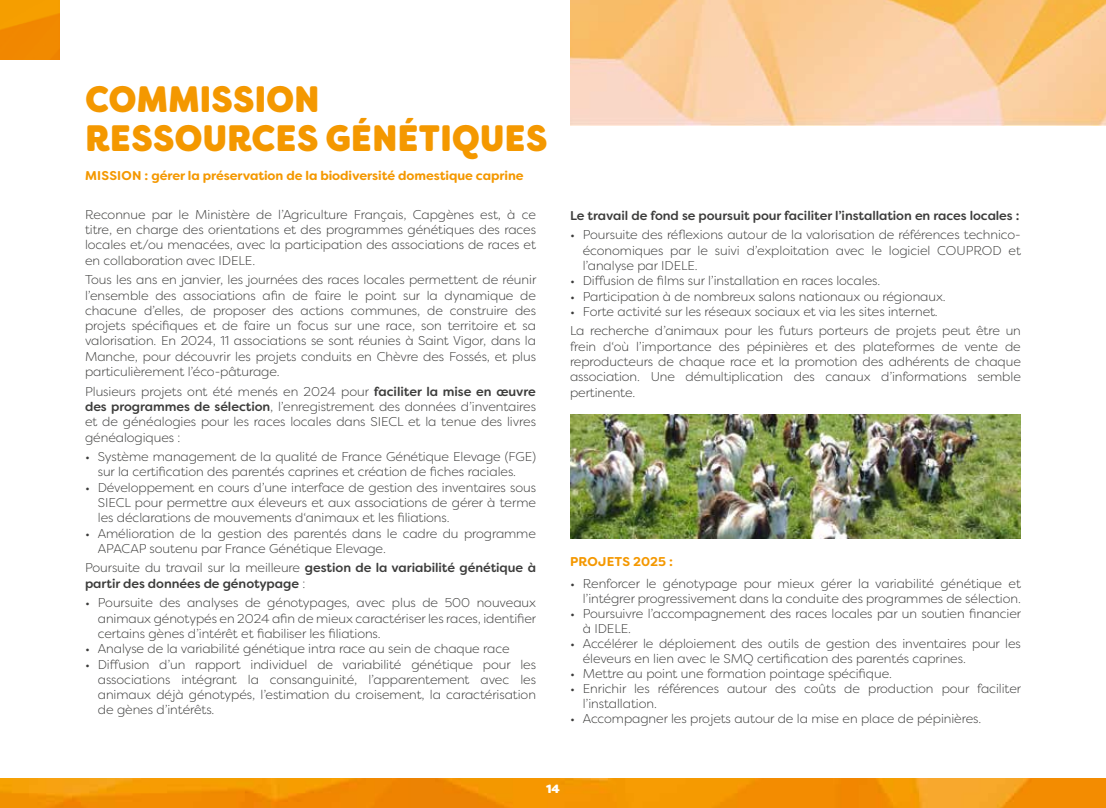
<style>
.page{position:relative;width:1106px;height:808px;background:#fff}
.page>*{position:absolute;margin:0;border:0;box-sizing:border-box;transform-origin:0 0}
.t1{font:800 36.75px/39px "Filson Soft";letter-spacing:.01em;color:#f49800;scale:.93 1}
.t2{font:300 12.75px/15.3px "Filson Soft";letter-spacing:-.005em;color:#3c3c3b;text-align:justify}
.t3{font:500 12.75px/15.3px "Filson Soft";letter-spacing:-.005em;color:#3c3c3b}
.t4{font:700 12.75px "Filson Soft";letter-spacing:-.005em;color:#f49800}
.t5{font:800 12px "Filson Soft";color:#fff}
.s1{font-weight:500}
.s2{font-weight:300}
</style>
<div class="page">
<img style="left:0;top:778px;width:1106px;height:30px">
<img style="left:0;top:0;width:59px;height:59px">
<img style="left:570px;top:0;width:536px;height:125px">
<img style="left:570px;top:415px;width:450px;height:124px">
<h1 class="t1" style="left:85px;top:80px;width:498px">COMMISSION<br>RESSOURCES GÉNÉTIQUES</h1>
<p class="t4" style="left:85px;top:167px;width:440px">MISSION : gérer la préservation de la biodiversité domestique caprine</p>
<p class="t2" style="left:85px;top:207px;width:452px">Reconnue par le Ministère de l’Agriculture Français, Capgènes est, à ce titre, en charge des orientations et des programmes génétiques des races locales et/ou menacées, avec la participation des associations de races et en collaboration avec IDELE.</p>
<p class="t2" style="left:85px;top:272px;width:453px">Tous les ans en janvier, les journées des races locales permettent de réunir l’ensemble des associations afin de faire le point sur la dynamique de chacune d’elles, de proposer des actions communes, de construire des projets spécifiques et de faire un focus sur une race, son territoire et sa valorisation. En 2024, 11 associations se sont réunies à Saint Vigor, dans la Manche, pour découvrir les projets conduits en Chèvre des Fossés, et plus particulièrement l’éco-pâturage.</p>
<p class="t2" style="left:85px;top:383px;width:452px">Plusieurs projets ont été menés en 2024 pour <span class="s1">faciliter la mise en œuvre des programmes de sélection</span>, l’enregistrement des données d’inventaires et de généalogies pour les races locales dans SIECL et la tenue des livres généalogiques :</p>
<p class="t2" style="left:85px;top:449px;width:452px;text-align:center">• Système management de la qualité de France Génétique Elevage (FGE) sur la certification des parentés caprines et création de fiches raciales.</p>
<p class="t2" style="left:98px;top:479px;width:439px;text-indent:-13px">• Développement en cours d’une interface de gestion des inventaires sous SIECL pour permettre aux éleveurs et aux associations de gérer à terme les déclarations de mouvements d‘animaux et les filiations.</p>
<p class="t2" style="left:98px;top:525px;width:439px;text-indent:-13px">• Amélioration de la gestion des parentés dans le cadre du programme<br>APACAP soutenu par France Génétique Elevage.</p>
<p class="t3" style="left:85px;top:560px;width:452px"><span class="s2">Poursuite du travail sur la meilleure</span> gestion de la variabilité génétique à partir des données de génotypage <span class="s2">:</span></p>
<p class="t2" style="left:98px;top:595px;width:440px;text-indent:-13px">• Poursuite des analyses de génotypages, avec plus de 500 nouveaux animaux génotypés en 2024 afin de mieux caractériser les races, identifier certains gènes d’intérêt et fiabiliser les filiations.</p>
<p class="t2" style="left:85px;top:641px;width:426px">• Analyse de la variabilité génétique intra race au sein de chaque race</p>
<p class="t2" style="left:98px;top:656px;width:439px;text-indent:-13px">• Diffusion d’un rapport individuel de variabilité génétique pour les associations intégrant la consanguinité, l’apparentement avec les animaux déjà génotypés, l’estimation du croisement, la caractérisation de gènes d’intérêts.</p>
<p class="t3" style="left:570px;top:208px;width:451px">Le travail de fond se poursuit pour faciliter l’installation en races locales :</p>
<p class="t2" style="left:583px;top:227px;width:439px;text-indent:-13px">• Poursuite des réflexions autour de la valorisation de références technico&shy;économiques par le suivi d’exploitation avec le logiciel COUPROD et l’analyse par IDELE.</p>
<p class="t2" style="left:570px;top:273px;width:312px">• Diffusion de films sur l’installation en races locales.</p>
<p class="t2" style="left:570px;top:288px;width:377px">• Participation à de nombreux salons nationaux ou régionaux.</p>
<p class="t2" style="left:570px;top:302px;width:452px;line-height:19.5px">• Forte activité sur les réseaux sociaux et via les sites internet.<br>La recherche d’animaux pour les futurs porteurs de projets peut être un</p>
<p class="t2" style="left:570px;top:339px;width:452px">frein d‘où l’importance des pépinières et des plateformes de vente de reproducteurs de chaque race et la promotion des adhérents de chaque association. Une démultiplication des canaux d’informations semble pertinente.</p>
<p class="t4" style="left:570px;top:553px;width:104px">PROJETS 2025 :</p>
<p class="t2" style="left:570px;top:576px;width:452px;text-align:right">• Renforcer le génotypage pour mieux gérer la variabilité génétique et l’intégrer progressivement dans la conduite des programmes de sélection.</p>
<p class="t2" style="left:583px;top:606px;width:440px;text-indent:-13px">• Poursuivre l’accompagnement des races locales par un soutien financier à IDELE.</p>
<p class="t2" style="left:583px;top:636px;width:439px;text-indent:-13px">• Accélérer le déploiement des outils de gestion des inventaires pour les éleveurs en lien avec le SMQ certification des parentés caprines.</p>
<p class="t2" style="left:570px;top:666px;width:323px">• Mettre au point une formation pointage spécifique.</p>
<p class="t2" style="left:583px;top:681px;width:440px;text-indent:-13px">• Enrichir les références autour des coûts de production pour faciliter l’installation.</p>
<p class="t2" style="left:570px;top:711px;width:413px">• Accompagner les projets autour de la mise en place de pépinières.</p>
<p class="t5" style="left:546px;top:781px;width:15px">14</p>
</div>
